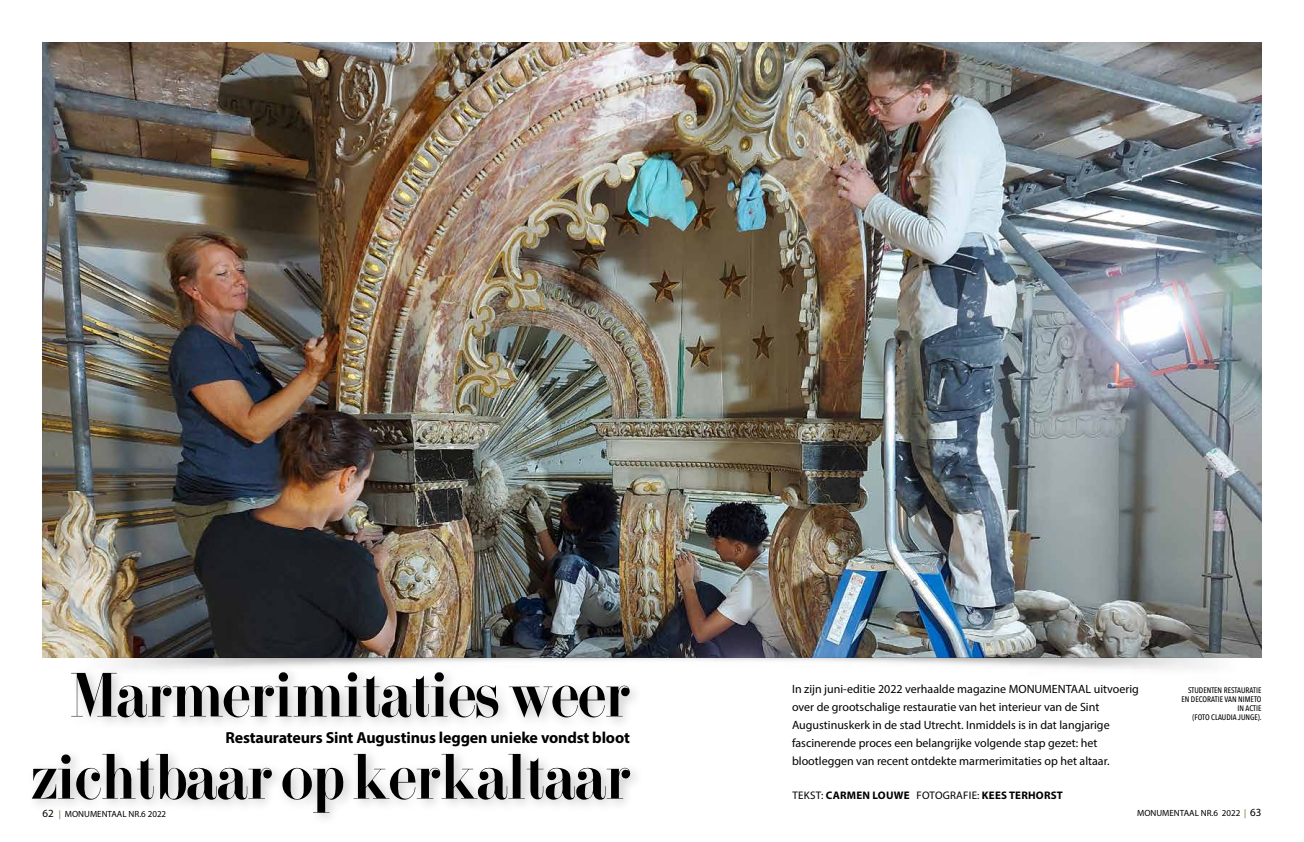
<style>
.page{position:relative;width:1304px;height:842px;background:#fff}
.page>*{position:absolute;margin:0;border:0;box-sizing:border-box;transform-origin:0 0}
.t1{font:60px "Adonis";letter-spacing:-.01em;color:#000}
.t2{font:700 16px "Myriad Pro";letter-spacing:-.01em;color:#000}
.t3{font:12px/18px "Myriad Pro";color:#000}
.t4{font:700 11px "Myriad Pro";letter-spacing:.02em;color:#000}
.t5{font:9px "Myriad Pro";color:#000}
.t6{font:500 8px/9px "Avenir Next Condensed";color:#000;text-align:right}
.s1{font-weight:400}
.s2{font-size:11px}
.s3{color:#6e5a2e}
</style>
<div class="page">
<img style="left:43px;top:43px;width:1218px;height:614px">
<div style="left:67px;top:666px;width:576px;height:65px;background:#000;opacity:.22"></div>
<div style="left:26px;top:747px;width:618px;height:80px;background:#000;opacity:.22"></div>
<img style="left:67px;top:658px;width:1144px;height:28px">
<h1 class="t1" style="left:68px;top:660px;width:562px">Marmerimitaties weer</h1>
<h2 class="t2" style="left:225px;top:728px;width:406px">Restaurateurs Sint Augustinus leggen unieke vondst bloot</h2>
<h1 class="t1" style="left:29px;top:742px;width:602px">zichtbaar op kerkaltaar</h1>
<p class="t3" style="left:792px;top:679px;width:348px">In zijn juni-editie 2022 verhaalde magazine MONUMENTAAL uitvoerig over de grootschalige restauratie van het interieur van de Sint Augustinuskerk in de stad Utrecht. Inmiddels is in dat langjarige fascinerende proces een belangrijke volgende stap gezet: het blootleggen van recent ontdekte marmerimitaties op het altaar.</p>
<p class="t4" style="left:793px;top:788px;width:272px"><span class="s1">TEKST:</span> CARMEN LOUWE <span class="s1">FOTOGRAFIE:</span> KEES TERHORST</p>
<p class="t6" style="left:1181px;top:685px;width:82px">STUDENTEN RESTAURATIE<br>EN DECORATIE VAN NIMETO<br>IN ACTIE<br>(FOTO CLAUDIA JUNGE).</p>
<p class="t5" style="left:43px;top:808px;width:125px"><span class="s2">62</span> <span class="s3">|</span> MONUMENTAAL NR.6 2022</p>
<p class="t5" style="left:1137px;top:808px;width:126px">MONUMENTAAL NR.6 2022 <span class="s3">|</span> <span class="s2">63</span></p>
</div>
